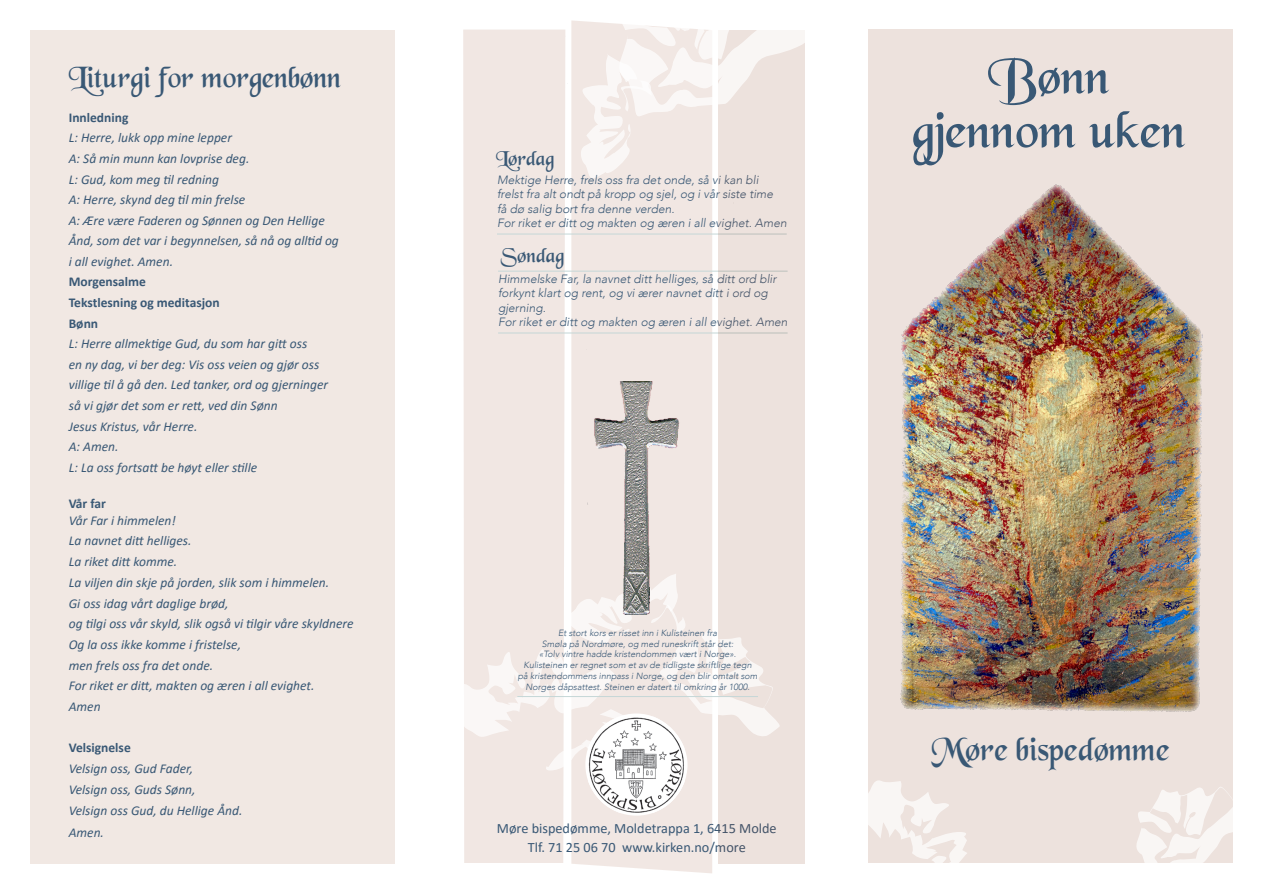
<style>
.page{position:relative;width:1263px;height:893px;background:#fff}
.page>*{position:absolute;margin:0;border:0;box-sizing:border-box;transform-origin:0 0}
.t1{font:54px "Black Chancery";color:#395875}
.t2{font:34.2px "Black Chancery";color:#395875}
.t3{font:30.9px "Black Chancery";color:#395875}
.syb{font:21px "Black Chancery";color:#395875}
.Paragraph_Style_2{font:14.25px "Calibri";color:#395875}
.tekst_inni{font:italic 13.5px "Calibri";color:#395875}
.tekst_inni-2{font:700 13.5px "Calibri";color:#395875}
.tekst_inni-3{font:italic 300 12px/14.4px "Avenir";color:#395875}
.tekst_inni-4{font:italic 300 9px/10.8px "Avenir";color:#395875;text-align:center}
</style>
<div class="page">
<div style="left:30px;top:30px;width:397px;height:833px;background:#f1e8e3"></div>
<div style="left:571px;top:20px;width:141px;height:853px;background:#f1e7e3"></div>
<div style="left:463px;top:30px;width:102px;height:833px;background:#f1e7e3"></div>
<img style="left:588px;top:771px;width:97px;height:42px">
<div style="left:868px;top:30px;width:365px;height:833px;background:#ede2dd"></div>
<img style="left:900px;top:184px;width:303px;height:528px">
<svg style="left:868px;top:780px;width:99px;height:83px"></svg>
<svg style="left:1136px;top:787px;width:97px;height:76px"></svg>
<div style="left:395px;top:0;width:68px;height:893px;background:#fff"></div>
<hr style="left:498px;top:271px;width:290px;height:1px;background:#c5d7d7">
<hr style="left:498px;top:333px;width:290px;height:1px;background:#c5d7d7">
<hr style="left:497px;top:234px;width:290px;height:1px;background:#c5d7d7">
<img style="left:579px;top:381px;width:115px;height:188px">
<div style="left:718px;top:30px;width:87px;height:833px;background:#ede2dd"></div>
<svg style="left:579px;top:20px;width:226px;height:160px"></svg>
<svg style="left:463px;top:569px;width:317px;height:202px"></svg>
<hr style="left:517px;top:696px;width:241px;height:1px;background:#c5d7d7">
<p class="t3" style="left:69px;top:61px;width:274px">Liturgi for morgenbønn</p>
<p class="tekst_inni-2" style="left:69px;top:108px;width:61px">Innledning</p>
<p class="tekst_inni" style="left:69px;top:128px;width:165px">L: Herre, lukk opp mine lepper</p>
<p class="tekst_inni" style="left:69px;top:149px;width:182px">A: Så min munn kan lovprise deg.</p>
<p class="tekst_inni" style="left:69px;top:170px;width:152px">L: Gud, kom meg til redning</p>
<p class="tekst_inni" style="left:69px;top:190px;width:178px">A: Herre, skynd deg til min frelse</p>
<p class="tekst_inni" style="left:69px;top:211px;width:258px">A: Ære være Faderen og Sønnen og Den Hellige</p>
<p class="tekst_inni" style="left:69px;top:231px;width:272px">Ånd, som det var i begynnelsen, så nå og alltid og</p>
<p class="tekst_inni" style="left:69px;top:252px;width:106px">i all evighet. Amen.</p>
<p class="tekst_inni-2" style="left:69px;top:272px;width:79px">Morgensalme</p>
<p class="tekst_inni-2" style="left:69px;top:293px;width:152px">Tekstlesning og meditasjon</p>
<p class="tekst_inni-2" style="left:69px;top:314px;width:31px">Bønn</p>
<p class="tekst_inni" style="left:69px;top:334px;width:240px">L: Herre allmektige Gud, du som har gitt oss</p>
<p class="tekst_inni" style="left:69px;top:355px;width:252px">en ny dag, vi ber deg: Vis oss veien og gjør oss</p>
<p class="tekst_inni" style="left:69px;top:375px;width:261px">villige til å gå den. Led tanker, ord og gjerninger</p>
<p class="tekst_inni" style="left:69px;top:396px;width:210px">så vi gjør det som er rett, ved din Sønn</p>
<p class="tekst_inni" style="left:69px;top:417px;width:130px">Jesus Kristus, vår Herre.</p>
<p class="tekst_inni" style="left:69px;top:437px;width:51px">A: Amen.</p>
<p class="tekst_inni" style="left:69px;top:458px;width:190px">L: La oss fortsatt be høyt eller stille</p>
<p class="tekst_inni-2" style="left:69px;top:494px;width:39px">Vår far</p>
<p class="tekst_inni" style="left:69px;top:511px;width:109px">Vår Far i himmelen!</p>
<p class="tekst_inni" style="left:69px;top:531px;width:124px">La navnet ditt helliges.</p>
<p class="tekst_inni" style="left:69px;top:552px;width:110px">La riket ditt komme.</p>
<p class="tekst_inni" style="left:69px;top:573px;width:262px">La viljen din skje på jorden, slik som i himmelen.</p>
<p class="tekst_inni" style="left:69px;top:594px;width:161px">Gi oss idag vårt daglige brød,</p>
<p class="tekst_inni" style="left:69px;top:614px;width:286px">og tilgi oss vår skyld, slik også vi tilgir våre skyldnere</p>
<p class="tekst_inni" style="left:69px;top:635px;width:174px">Og la oss ikke komme i fristelse,</p>
<p class="tekst_inni" style="left:69px;top:656px;width:146px">men frels oss fra det onde.</p>
<p class="tekst_inni" style="left:69px;top:676px;width:247px">For riket er ditt, makten og æren i all evighet.</p>
<p class="tekst_inni" style="left:69px;top:697px;width:33px">Amen</p>
<p class="tekst_inni-2" style="left:69px;top:738px;width:64px">Velsignelse</p>
<p class="tekst_inni" style="left:69px;top:759px;width:126px">Velsign oss, Gud Fader,</p>
<p class="tekst_inni" style="left:69px;top:780px;width:128px">Velsign oss, Guds Sønn,</p>
<p class="tekst_inni" style="left:69px;top:801px;width:175px">Velsign oss Gud, du Hellige Ånd.</p>
<p class="tekst_inni" style="left:69px;top:823px;width:37px">Amen.</p>
<p class="syb" style="left:496px;top:148px;width:59px">Lørdag</p>
<p class="tekst_inni-3" style="left:497px;top:173px;width:291px">Mektige Herre, frels oss fra det onde, så vi kan bli frelst fra alt ondt på kropp og sjel, og i vår siste time<br>få dø salig bort fra denne verden.<br>For riket er ditt og makten og æren i all evighet. Amen</p>
<p class="syb" style="left:501px;top:245px;width:65px">Søndag</p>
<p class="tekst_inni-3" style="left:498px;top:272px;width:291px">Himmelske Far, la navnet ditt helliges, så ditt ord blir forkynt klart og rent, og vi ærer navnet ditt i ord og gjerning.<br>For riket er ditt og makten og æren i all evighet. Amen</p>
<p class="tekst_inni-4" style="left:518px;top:627px;width:241px">Et stort kors er risset inn i Kulisteinen fra<br>Smøla på Nordmøre, og med runeskrift står det:<br>«Tolv vintre hadde kristendommen vært i Norge».<br>Kulisteinen er regnet som et av de tidligste skriftlige tegn på kristendommens innpass i Norge, og den blir omtalt som Norges dåpsattest. Steinen er datert til omkring år 1000.</p>
<p class="Paragraph_Style_2" style="left:497px;top:818px;width:281px">Møre bispedømme, Moldetrappa 1, 6415 Molde</p>
<p class="Paragraph_Style_2" style="left:528px;top:837px;width:219px">Tlf. 71 25 06 70 www.kirken.no/more</p>
<p class="t1" style="left:988px;top:48px;width:123px">Bønn</p>
<p class="t1" style="left:912px;top:102px;width:275px">gjennom uken</p>
<p class="t2" style="left:932px;top:732px;width:240px">Møre bispedømme</p>
</div>
